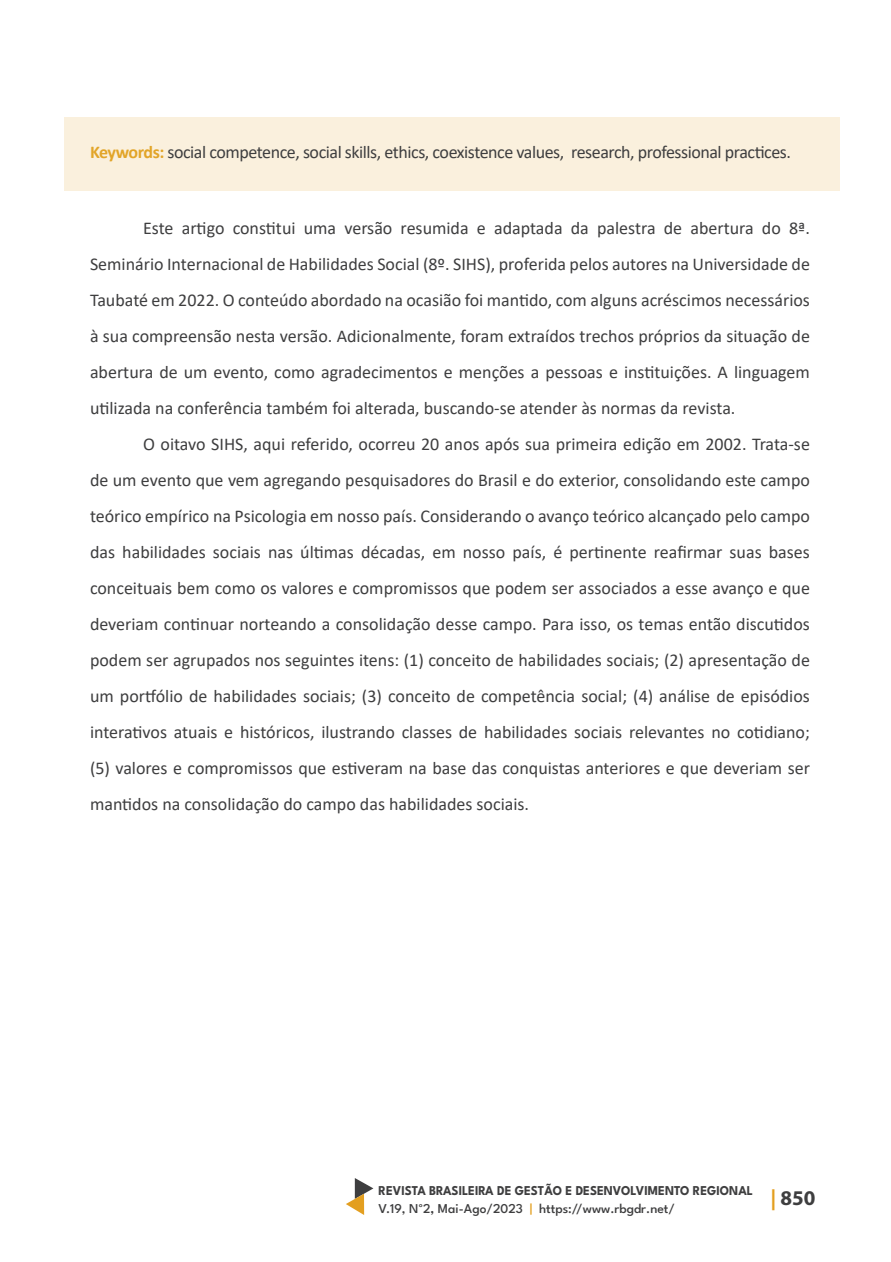
<style>
.page{position:relative;width:891px;height:1262px;background:#fff}
.page>*{position:absolute;margin:0;border:0;box-sizing:border-box;transform-origin:0 0}
.t1{font:700 21px "Myriad Pro";color:#3e3e3f}
.Texto_Artigo{font:18px/36px "Calibri";color:#3e3e3f;text-align:justify}
.Subtítulo_Artigos{font:18px "Calibri";letter-spacing:-.025em;color:#3e3e3f}
.t2{font:700 13.5px/18px "League Spartan";color:#3e3e3f;scale:.94 1}
.s1{font-weight:700;color:#e2a529}
.s2{font-weight:500}
.s3{font-family:"Calibri";font-weight:400}
.s4{font-weight:600}
.s5{font-weight:500;color:#e39f20}
.s6{color:#e39f20}
</style>
<div class="page">
<div style="left:64px;top:117px;width:776px;height:73px;background:#faf0dd"></div>
<svg style="left:346px;top:1178px;width:27px;height:37px"></svg>
<p class="Subtítulo_Artigos" style="left:90px;top:139px;width:703px"><span class="s1">Keywords:</span> social competence, social skills, ethics, coexistence values, research, professional practices.</p>
<p class="Texto_Artigo" style="left:90px;top:210px;width:722px;text-indent:53px">Este artigo constitui uma versão resumida e adaptada da palestra de abertura do 8ª.<br>Seminário Internacional de Habilidades Social (8º. SIHS), proferida pelos autores na Universidade de Taubaté em 2022. O conteúdo abordado na ocasião foi mantido, com alguns acréscimos necessários à sua compreensão nesta versão. Adicionalmente, foram extraídos trechos próprios da situação de abertura de um evento, como agradecimentos e menções a pessoas e instituições. A linguagem utilizada na conferência também foi alterada, buscando-se atender às normas da revista.</p>
<p class="Texto_Artigo" style="left:90px;top:426px;width:722px;text-indent:53px">O oitavo SIHS, aqui referido, ocorreu 20 anos após sua primeira edição em 2002. Trata-se de um evento que vem agregando pesquisadores do Brasil e do exterior, consolidando este campo teórico empírico na Psicologia em nosso país. Considerando o avanço teórico alcançado pelo campo das habilidades sociais nas últimas décadas, em nosso país, é pertinente reafirmar suas bases conceituais bem como os valores e compromissos que podem ser associados a esse avanço e que deveriam continuar norteando a consolidação desse campo. Para isso, os temas então discutidos podem ser agrupados nos seguintes itens: (1) conceito de habilidades sociais; (2) apresentação de um portfólio de habilidades sociais; (3) conceito de competência social; (4) análise de episódios interativos atuais e históricos, ilustrando classes de habilidades sociais relevantes no cotidiano; (5) valores e compromissos que estiveram na base das conquistas anteriores e que deveriam ser mantidos na consolidação do campo das habilidades sociais.</p>
<p class="t2" style="left:379px;top:1180px;width:400px">REVISTA BRASILEIRA DE GESTÃO E DESENVOLVIMENTO REGIONAL<br><span class="s2">V.19, N</span><span class="s3">°</span><span class="s2">2</span><span class="s4">,</span> <span class="s2">Mai-Ago/2023</span> <span class="s5">|</span> <span class="s2">https://www.rbgdr.net/</span></p>
<p class="t1" style="left:770px;top:1184px;width:47px"><span class="s6">|</span> 850</p>
</div>
